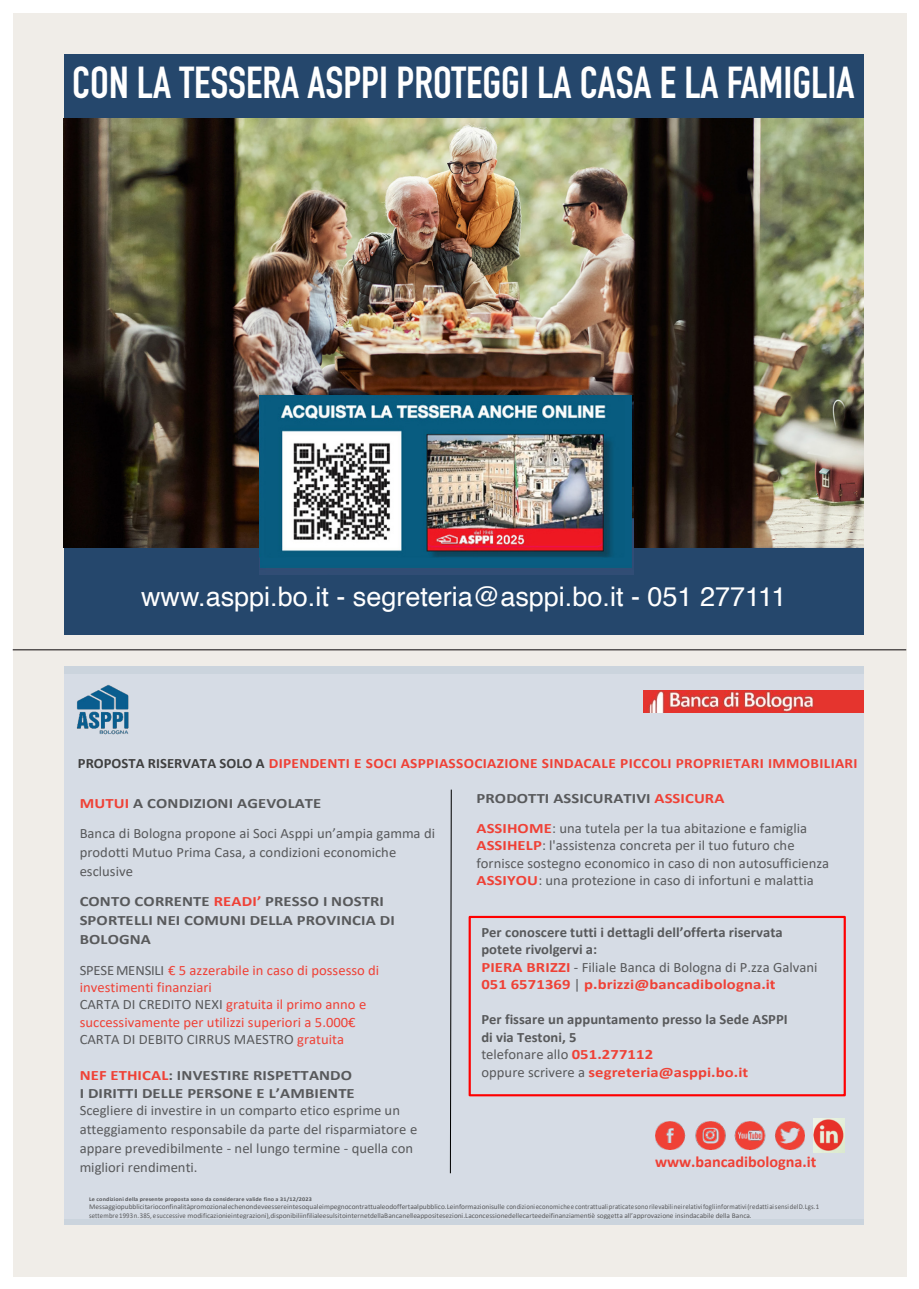
<style>
.page{position:relative;width:919px;height:1289px;background:#fff}
.page>*{position:absolute;margin:0;border:0;box-sizing:border-box;transform-origin:0 0}
.t1{font:700 44.1px "DIN Condensed";color:#fff}
.t2{font:27px "Helvetica";color:#fff}
.t3{font:700 15.75px "Calibri";letter-spacing:-.005em;color:#ef4136}
.t4{font:14.25px/18.5px "Calibri";color:#58595b}
.t5{font:700 14.25px/17.5px "Calibri";letter-spacing:.005em;color:#58595b}
.t6{font:14.25px "Calibri";color:#ef4136}
.t7{font:700 14.25px "Calibri";letter-spacing:.02em;color:#ef4136;scale:1.07 1}
.t8{font:700 14.25px/18.8px "Calibri";letter-spacing:.005em;color:#58595b;scale:1.17 1}
.t9{font:7.2px/8.7px "Calibri";color:#58595b}
.t10{font:700 5.7px "Calibri";letter-spacing:.03em;color:#58595b;scale:1.08 1}
.s1{color:#404040}
.s2{font-weight:700;color:#ef4136}
.s3{font-weight:700}
.s4{color:#ef4136}
.s5{color:#58595b}
.s6{font-weight:400}
</style>
<div class="page">
<div style="left:13px;top:13px;width:893px;height:1263px;background:#f0ede8"></div>
<hr style="left:13px;top:649px;width:893px;height:1px;background:#231f20">
<div style="left:64px;top:54px;width:799px;height:581px;background:#25476c"></div>
<img style="left:64px;top:118px;width:799px;height:429px">
<img style="left:259px;top:395px;width:375px;height:179px">
<div style="left:64px;top:665px;width:799px;height:559px;background:#cbd4dd"></div>
<div style="left:64px;top:674px;width:799px;height:544px;background:#d6dce5"></div>
<img style="left:77px;top:685px;width:52px;height:50px">
<img style="left:643px;top:690px;width:220px;height:22px">
<div style="left:468px;top:915px;width:377px;height:181px;border:2px solid #f00"></div>
<img style="left:655px;top:1121px;width:149px;height:28px">
<img style="left:813px;top:1118px;width:31px;height:33px">
<svg style="left:449px;top:789px;width:3px;height:384px"></svg>
<p class="t1" style="left:72px;top:53px;width:783px">CON LA TESSERA ASPPI PROTEGGI LA CASA E LA FAMIGLIA</p>
<p class="t2" style="left:141px;top:576px;width:646px">www.asppi.bo.it - segreteria@asppi.bo.it - 051 277111</p>
<p class="t7" style="left:78px;top:752px;width:730px"><span class="s1">PROPOSTA RISERVATA SOLO A</span> DIPENDENTI E SOCI ASPPIASSOCIAZIONE SINDACALE PICCOLI PROPRIETARI IMMOBILIARI</p>
<p class="t4" style="left:80px;top:787px;width:357px;line-height:30.5px"><span class="s2">MUTUI</span> <span class="s3">A CONDIZIONI AGEVOLATE<br></span>Banca di Bologna propone ai Soci Asppi un’ampia gamma di</p>
<p class="t4" style="left:80px;top:842px;width:318px">prodotti Mutuo Prima Casa, a condizioni economiche esclusive</p>
<p class="t8" style="left:80px;top:892px;width:271px">CONTO CORRENTE <span class="s4">READI’</span> PRESSO I NOSTRI<br>SPORTELLI NEI COMUNI DELLA PROVINCIA DI<br>BOLOGNA</p>
<p class="t6" style="left:59px;top:959px;width:322px"><span class="s5">S SPESEMENSILI</span> € 5 azzerabile in caso di possesso di</p>
<p class="t6" style="left:80px;top:977px;width:134px">investimenti finanziari</p>
<p class="t6" style="left:59px;top:994px;width:309px"><span class="s5">C CARTA DI CREDITO NEXI</span> gratuita il primo anno e</p>
<p class="t6" style="left:80px;top:1012px;width:277px">successivamente per utilizzi superiori a 5.000€</p>
<p class="t4" style="left:59px;top:1029px;width:287px">C CARTA DI DEBITO CIRRUS MAESTRO <span class="s4">gratuita</span></p>
<p class="t4" style="left:80px;top:1065px;width:339px"><span class="s2">NEF ETHICAL</span><span class="s3">: INVESTIRE RISPETTANDO<br>I DIRITTI DELLE PERSONE E L’AMBIENTE<br></span>Scegliere di investire in un comparto etico esprime un atteggiamento responsabile da parte del risparmiatore e appare prevedibilmente - nel lungo termine - quella con migliori rendimenti.</p>
<p class="t4" style="left:476px;top:782px;width:332px;line-height:30.5px"><span class="s3">PRODOTTI ASSICURATIVI</span> <span class="s2">ASSICURA<br>ASSIHOME</span>: una tutela per la tua abitazione e famiglia</p>
<p class="t4" style="left:476px;top:836px;width:354px;line-height:17.4px"><span class="s2">ASSIHELP</span>: l'assistenza concreta per il tuo futuro che fornisce sostegno economico in caso di non autosufficienza<br><span class="s2">ASSIYOU</span>: una protezione in caso di infortuni e malattia</p>
<p class="t5" style="left:481px;top:923px;width:337px">Per conoscere tutti i dettagli dell’offerta riservata potete rivolgervi a:<br><span class="s4">PIERA BRIZZI</span> <span class="s6">- Filiale Banca di Bologna di P.zza Galvani </span><span class="s4">051 6571369</span> <span class="s6">|</span> <span class="s4">p.brizzi@bancadibologna.it</span></p>
<p class="t5" style="left:481px;top:1010px;width:308px">Per fissare un appuntamento presso la Sede ASPPI di via Testoni, 5<br><span class="s6">telefonare allo</span> <span class="s4">051.277112<br></span><span class="s6">oppure scrivere a</span> <span class="s4">segreteria@asppi.bo.it</span></p>
<p class="t3" style="left:655px;top:1150px;width:163px">www.bancadibologna.it</p>
<p class="t10" style="left:89px;top:1194px;width:207px">Le condizioni della presente proposta sono da considerare valide fino a 31/12/2023</p>
<p class="t9" style="left:89px;top:1201px;width:731px">Messaggiopubblicitarioconfinalitàpromozionalechenondeveessereintesoqualeimpegnocontrattualeodoffertaalpubblico.Leinformazionisulle condizionieconomicheecontrattualipraticatesonorilevabilineirelativifogliinformativi(redattiaisensidelD.Lgs.1 settembre1993n.385,esuccessive modificazionieintegrazioni),disponibiliinfilialeesulsitointernetdellaBancanelleappositesezioni.Laconcessionedellecarteedeifinanziamentiè soggetta all’approvazione insindacabile della Banca.</p>
</div>
